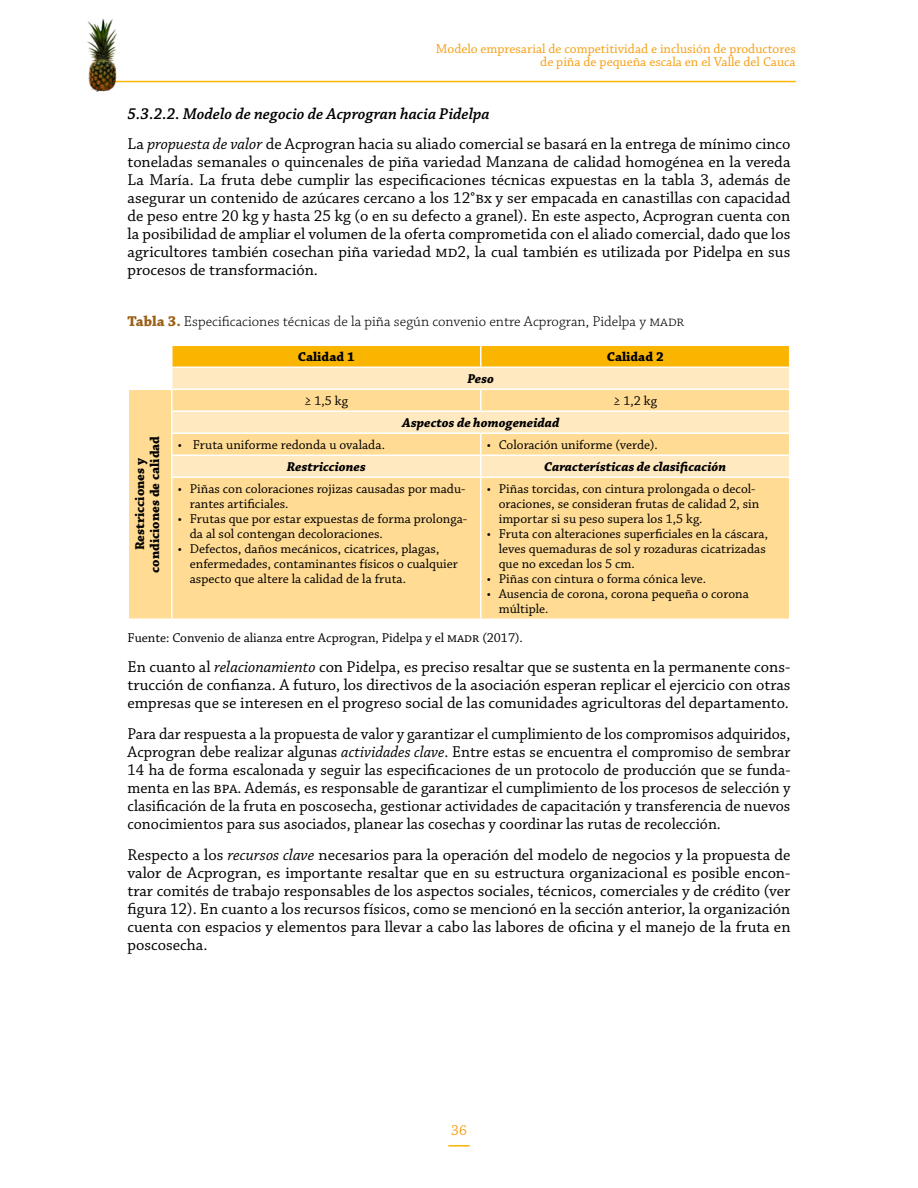
<style>
.page{position:relative;width:918px;height:1188px;background:#fff}
.page>*{position:absolute;margin:0;border:0;box-sizing:border-box;transform-origin:0 0}
.t1{font:16.5px/18px "Chaparral Pro";color:#000;text-align:justify}
.t2{font:300 15px "Chaparral Pro";color:#000}
.t3{font:15px "Chaparral Pro";color:#f6a016}
.t4{font:13.5px/15px "Chaparral Pro";color:#000}
.t5{font:13.5px/13.5px "Chaparral Pro";color:#f6a016;text-align:right}
.t6{font:italic 700 13.5px "Chaparral Pro";color:#000}
.t7{font:700 13.5px/15px "Chaparral Pro";color:#000;text-align:center}
.s1{font-weight:600;font-style:italic}
.s2{font-style:italic}
.s3{font-weight:700;color:#9b6018}
</style>
<div class="page">
<hr style="left:106px;top:81px;width:690px;height:1px;background:#fab500">
<hr style="left:448px;top:1145px;width:22px;height:2px;background:#fab500">
<img style="left:87px;top:18px;width:32px;height:74px">
<div style="left:129px;top:390px;width:660px;height:228px;background:#ffdb93"></div>
<hr style="left:171px;top:390px;width:2px;height:21px;background:#fff">
<hr style="left:171px;top:411px;width:310px;height:1px;background:#fff">
<hr style="left:171px;top:412px;width:2px;height:20px;background:#fff">
<hr style="left:171px;top:432px;width:310px;height:2px;background:#fff">
<hr style="left:171px;top:434px;width:2px;height:20px;background:#fff">
<hr style="left:171px;top:454px;width:310px;height:2px;background:#fff">
<hr style="left:171px;top:456px;width:2px;height:20px;background:#fff">
<svg style="left:172px;top:345px;width:618px;height:131px;background:#fede98"></svg>
<hr style="left:171px;top:476px;width:310px;height:2px;background:#fff">
<hr style="left:171px;top:478px;width:2px;height:140px;background:#fff">
<hr style="left:481px;top:476px;width:309px;height:2px;background:#fff">
<hr style="left:480px;top:478px;width:1px;height:140px;background:#fff">
<p class="t5" style="left:436px;top:42px;width:361px">Modelo empresarial de competitividad e inclusión de productores de piña de pequeña escala en el Valle del Cauca</p>
<p class="t1" style="left:128px;top:99px;width:664px;line-height:30.8px"><span class="s1">5.3.2.2. Modelo de negocio de Acprogran hacia Pidelpa<br></span>La <span class="s2">propuesta de valor</span> de Acprogran hacia su aliado comercial se basará en la entrega de mínimo cinco</p>
<p class="t1" style="left:128px;top:154px;width:664px">toneladas semanales o quincenales de piña variedad Manzana de calidad homogénea en la vereda La María. La fruta debe cumplir las especificaciones técnicas expuestas en la tabla 3, además de asegurar un contenido de azúcares cercano a los 12°Bx y ser empacada en canastillas con capacidad de peso entre 20 kg y hasta 25 kg (o en su defecto a granel). En este aspecto, Acprogran cuenta con la posibilidad de ampliar el volumen de la oferta comprometida con el aliado comercial, dado que los agricultores también cosechan piña variedad MD2, la cual también es utilizada por Pidelpa en sus procesos de transformación.</p>
<p class="t2" style="left:128px;top:313px;width:558px"><span class="s3">Tabla 3.</span> Especificaciones técnicas de la piña según convenio entre Acprogran, Pidelpa y MADR</p>
<p class="t7" style="left:298px;top:350px;width:58px">Calidad 1</p>
<p class="t7" style="left:607px;top:350px;width:58px">Calidad 2</p>
<p class="t6" style="left:467px;top:371px;width:28px">Peso</p>
<p class="t4" style="left:304px;top:394px;width:45px">≥ 1,5 kg</p>
<p class="t4" style="left:613px;top:394px;width:45px">≥ 1,2 kg</p>
<p class="t6" style="left:402px;top:415px;width:159px">Aspectos de homogeneidad</p>
<p class="t4" style="left:178px;top:438px;width:209px">• Fruta uniforme redonda u ovalada.</p>
<p class="t4" style="left:487px;top:438px;width:173px">• Coloración uniforme (verde).</p>
<p class="t6" style="left:287px;top:459px;width:81px">Restricciones</p>
<p class="t6" style="left:544px;top:459px;width:183px">Características de clasificación</p>
<p class="t4" style="left:190px;top:482px;width:277px;text-indent:-12px">• Piñas con coloraciones rojizas causadas por madu&shy;rantes artificiales.</p>
<p class="t4" style="left:190px;top:512px;width:279px;text-indent:-12px">• Frutas que por estar expuestas de forma prolonga&shy;da al sol contengan decoloraciones.</p>
<p class="t4" style="left:190px;top:542px;width:270px;text-indent:-12px">• Defectos, daños mecánicos, cicatrices, plagas, enfermedades, contaminantes físicos o cualquier aspecto que altere la calidad de la fruta.</p>
<p class="t7" style="left:133px;top:573px;width:138px;rotate:-90deg">Restricciones y condiciones de calidad</p>
<p class="t4" style="left:499px;top:482px;width:262px;text-indent:-12px">• Piñas torcidas, con cintura prolongada o decol&shy;oraciones, se consideran frutas de calidad 2, sin importar si su peso supera los 1,5 kg.</p>
<p class="t4" style="left:499px;top:527px;width:271px;text-indent:-12px">• Fruta con alteraciones superficiales en la cáscara, leves quemaduras de sol y rozaduras cicatrizadas que no excedan los 5 cm.</p>
<p class="t4" style="left:487px;top:572px;width:221px">• Piñas con cintura o forma cónica leve.</p>
<p class="t4" style="left:499px;top:587px;width:252px;text-indent:-12px">• Ausencia de corona, corona pequeña o corona múltiple.</p>
<p class="t4" style="left:128px;top:630px;width:397px">Fuente: Convenio de alianza entre Acprogran, Pidelpa y el MADR (2017).</p>
<p class="t1" style="left:128px;top:659px;width:664px">En cuanto al <span class="s2">relacionamiento</span> con Pidelpa, es preciso resaltar que se sustenta en la permanente cons&shy;trucción de confianza. A futuro, los directivos de la asociación esperan replicar el ejercicio con otras empresas que se interesen en el progreso social de las comunidades agricultoras del departamento.</p>
<p class="t1" style="left:128px;top:726px;width:664px">Para dar respuesta a la propuesta de valor y garantizar el cumplimiento de los compromisos adquiridos, Acprogran debe realizar algunas <span class="s2">actividades clave</span>. Entre estas se encuentra el compromiso de sembrar 14 ha de forma escalonada y seguir las especificaciones de un protocolo de producción que se funda&shy;menta en las BPA. Además, es responsable de garantizar el cumplimiento de los procesos de selección y clasificación de la fruta en poscosecha, gestionar actividades de capacitación y transferencia de nuevos conocimientos para sus asociados, planear las cosechas y coordinar las rutas de recolección.</p>
<p class="t1" style="left:128px;top:846px;width:664px">Respecto a los <span class="s2">recursos clave</span> necesarios para la operación del modelo de negocios y la propuesta de valor de Acprogran, es importante resaltar que en su estructura organizacional es posible encon&shy;trar comités de trabajo responsables de los aspectos sociales, técnicos, comerciales y de crédito (ver figura 12). En cuanto a los recursos físicos, como se mencionó en la sección anterior, la organización cuenta con espacios y elementos para llevar a cabo las labores de oficina y el manejo de la fruta en poscosecha.</p>
<p class="t3" style="left:451px;top:1122px;width:17px">36</p>
</div>
